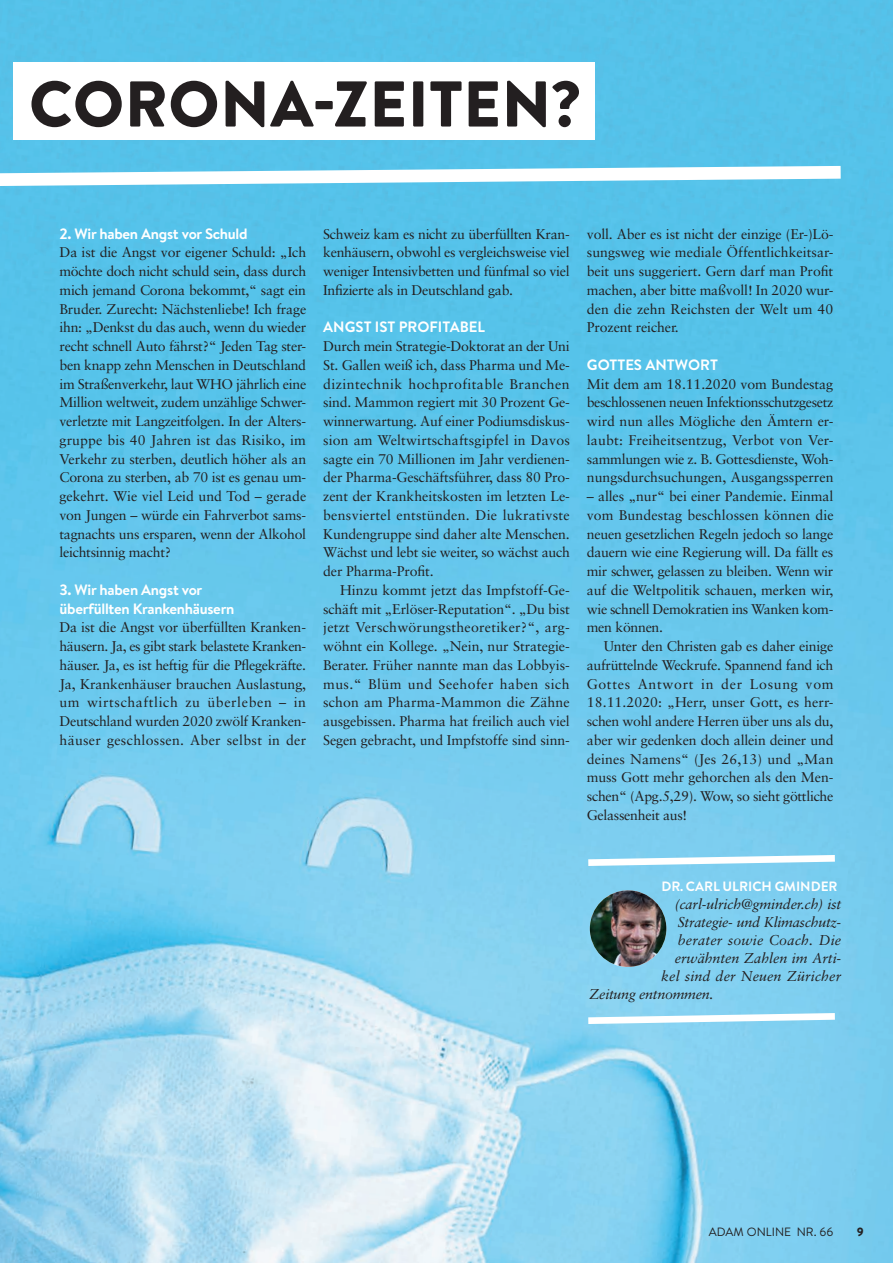
<style>
.page{position:relative;width:893px;height:1263px;background:#fff}
.page>*{position:absolute;margin:0;border:0;box-sizing:border-box;transform-origin:0 0}
.t1{font:900 64.5px "Brandon Grotesque";letter-spacing:.01em;color:#231f20}
.t2{font:700 15px/18.8px "Brandon Text";letter-spacing:-.02em;color:#fff}
.t3{font:700 15px "Brandon Text";color:#fff}
.t4{font:italic 14.25px "Sabon";letter-spacing:-.005em;color:#231f20}
.t5{font:14.1px/18.8px "Sabon";letter-spacing:-.015em;color:#231f20;text-align:justify}
.t6{font:700 13.5px "Brandon Grotesque";color:#fff}
.t7{font:12px "Brandon Text";color:#231f20}
.t8{font:900 12px "Brandon Text";color:#231f20}
</style>
<div class="page">
<img style="left:0;top:0;width:893px;height:1263px">
<svg style="left:0;top:166px;width:841px;height:20px"></svg>
<div style="left:13px;top:63px;width:582px;height:77px;background:#fff"></div>
<svg style="left:588px;top:855px;width:247px;height:11px"></svg>
<svg style="left:588px;top:1013px;width:247px;height:11px"></svg>
<img style="left:590px;top:890px;width:76px;height:77px;border-radius:38px">
<h1 class="t1" style="left:29px;top:59px;width:553px">CORONA-ZEITEN?</h1>
<p class="t2" style="left:60px;top:224px;width:190px">2. Wir haben Angst vor Schuld</p>
<p class="t5" style="left:60px;top:243px;width:248px">Da ist die Angst vor eigener Schuld: „Ich möchte doch nicht schuld sein, dass durch mich jemand Corona bekommt,“ sagt ein Bruder. Zurecht: Nächstenliebe! Ich frage ihn: „Denkst du das auch, wenn du wieder recht schnell Auto fährst?“ Jeden Tag ster&shy;ben knapp zehn Menschen in Deutschland im Straßenverkehr, laut WHO jährlich eine Million weltweit, zudem unzählige Schwer&shy;verletzte mit Langzeitfolgen. In der Alters&shy;gruppe bis 40 Jahren ist das Risiko, im Verkehr zu sterben, deutlich höher als an Corona zu sterben, ab 70 ist es genau um&shy;gekehrt. Wie viel Leid und Tod – gerade von Jungen – würde ein Fahrverbot sams&shy;tagnachts uns ersparen, wenn der Alkohol leichtsinnig macht?</p>
<p class="t2" style="left:60px;top:580px;width:176px">3. Wir haben Angst vor überfüllten Krankenhäusern</p>
<p class="t5" style="left:60px;top:618px;width:248px">Da ist die Angst vor überfüllten Kranken&shy;häusern. Ja, es gibt stark belastete Kranken&shy;häuser. Ja, es ist heftig für die Pflegekräfte.<br>Ja, Krankenhäuser brauchen Auslastung, um wirtschaftlich zu überleben – in Deutschland wurden 2020 zwölf Kranken&shy;häuser geschlossen. Aber selbst in der</p>
<p class="t5" style="left:323px;top:224px;width:248px">Schweiz kam es nicht zu überfüllten Kran&shy;kenhäusern, obwohl es vergleichsweise viel weniger Intensivbetten und fünfmal so viel Infizierte als in Deutschland gab.</p>
<p class="t3" style="left:323px;top:317px;width:163px">ANGST IST PROFITABEL</p>
<p class="t5" style="left:323px;top:337px;width:248px">Durch mein Strategie-Doktorat an der Uni St. Gallen weiß ich, dass Pharma und Me&shy;dizintechnik hochprofitable Branchen sind. Mammon regiert mit 30 Prozent Ge&shy;winnerwartung. Auf einer Podiumsdiskus&shy;sion am Weltwirtschaftsgipfel in Davos sagte ein 70 Millionen im Jahr verdienen&shy;der Pharma-Geschäftsführer, dass 80 Pro&shy;zent der Krankheitskosten im letzten Le&shy;bensviertel entstünden. Die lukrativste Kundengruppe sind daher alte Menschen.<br>Wächst und lebt sie weiter, so wächst auch der Pharma-Profit.</p>
<p class="t5" style="left:323px;top:580px;width:248px;text-indent:17px">Hinzu kommt jetzt das Impfstoff-Ge&shy;schäft mit „Erlöser-Reputation“. „Du bist jetzt Verschwörungstheoretiker?“, arg&shy;wöhnt ein Kollege. „Nein, nur Strategie-Berater. Früher nannte man das Lobbyis&shy;mus.“ Blüm und Seehofer haben sich schon am Pharma-Mammon die Zähne ausgebissen. Pharma hat freilich auch viel Segen gebracht, und Impfstoffe sind sinn-</p>
<p class="t5" style="left:587px;top:224px;width:248px">voll. Aber es ist nicht der einzige (Er-)Lö&shy;sungsweg wie mediale Öffentlichkeitsar&shy;beit uns suggeriert. Gern darf man Profit machen, aber bitte maßvoll! In 2020 wur&shy;den die zehn Reichsten der Welt um 40<br>Prozent reicher.</p>
<p class="t3" style="left:587px;top:354px;width:132px">GOTTES ANTWORT</p>
<p class="t5" style="left:587px;top:374px;width:248px">Mit dem am 18.11.2020 vom Bundestag beschlossenen neuen Infektionsschutzgesetz wird nun alles Mögliche den Ämtern er&shy;laubt: Freiheitsentzug, Verbot von Ver&shy;sammlungen wie z. B. Gottesdienste, Woh&shy;nungsdurchsuchungen, Ausgangssperren</p>
<p class="t5" style="left:587px;top:487px;width:248px">– alles „nur“ bei einer Pandemie. Einmal vom Bundestag beschlossen können die neuen gesetzlichen Regeln jedoch so lange dauern wie eine Regierung will. Da fällt es mir schwer, gelassen zu bleiben. Wenn wir auf die Weltpolitik schauen, merken wir, wie schnell Demokratien ins Wanken kom&shy;men können.</p>
<p class="t5" style="left:587px;top:637px;width:248px;text-indent:17px">Unter den Christen gab es daher einige aufrüttelnde Weckrufe. Spannend fand ich Gottes Antwort in der Losung vom 18.11.2020: „Herr, unser Gott, es herr&shy;schen wohl andere Herren über uns als du, aber wir gedenken doch allein deiner und deines Namens“ (Jes 26,13) und „Man muss Gott mehr gehorchen als den Men&shy;schen“ (Apg.5,29). Wow, so sieht göttliche Gelassenheit aus!</p>
<p class="t6" style="left:661px;top:877px;width:178px">DR. CARL ULRICH GMINDER</p>
<p class="t4" style="left:675px;top:896px;width:168px">(carl-ulrich@gminder.ch) ist</p>
<p class="t4" style="left:678px;top:914px;width:165px">Strategie- und Klimaschutz-</p>
<p class="t4" style="left:678px;top:932px;width:165px">berater sowie Coach. Die</p>
<p class="t4" style="left:675px;top:950px;width:168px">erwähnten Zahlen im Arti-</p>
<p class="t4" style="left:661px;top:968px;width:181px">kel sind der Neuen Züricher</p>
<p class="t4" style="left:589px;top:986px;width:126px">Zeitung entnommen.</p>
<p class="t7" style="left:709px;top:1223px;width:126px">ADAM ONLINE NR. 66</p>
<p class="t8" style="left:857px;top:1223px;width:8px">9</p>
</div>
